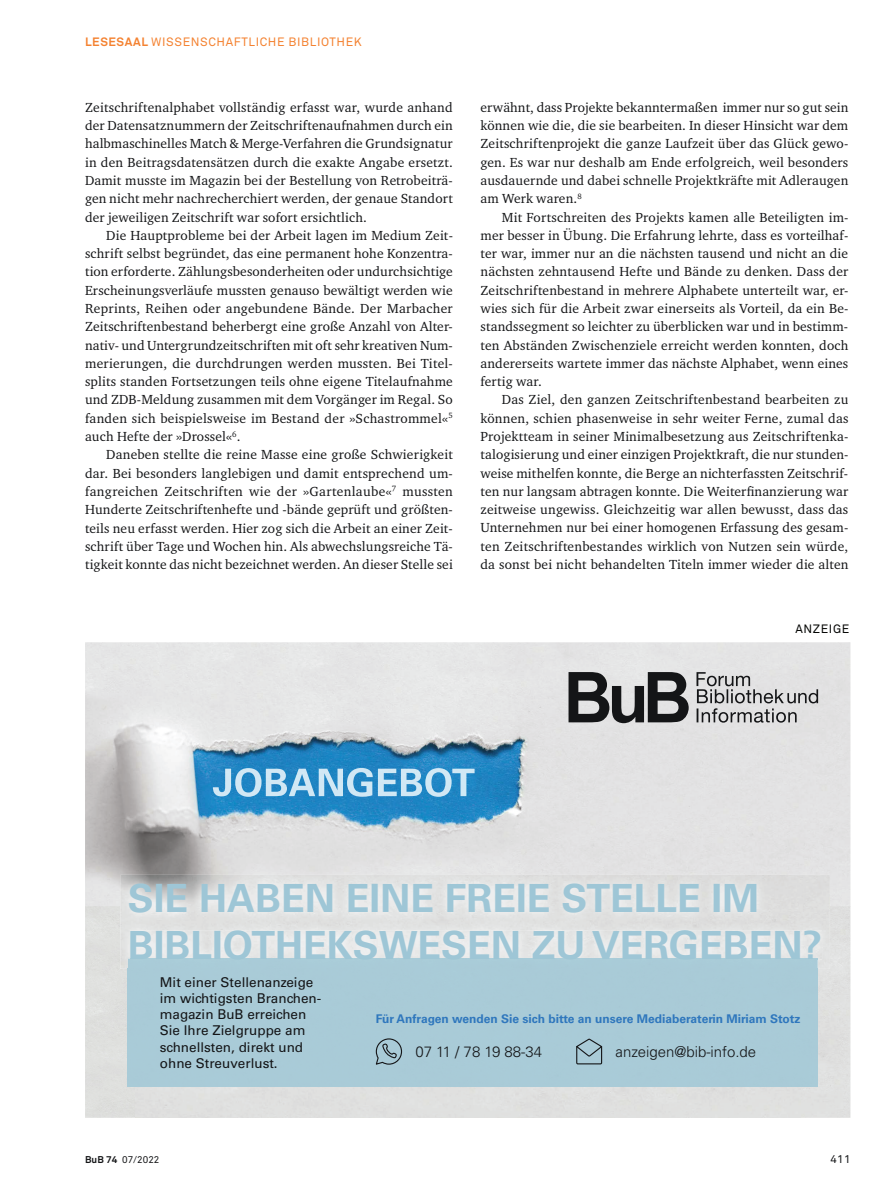
<style>
.page{position:relative;width:893px;height:1191px;background:#fff}
.page>*{position:absolute;margin:0;border:0;box-sizing:border-box;transform-origin:0 0}
.t1{font:700 38.85px/46.5px "Univers LT Std";color:#9ec6d6}
.t2{font:300 15px "Univers LT Std";color:#141517}
.t3{font:13.5px/18.3px "Charter ITC Pro Regular 53";letter-spacing:.01em;color:#141517;text-align:justify}
.t4{font:13.5px/16.2px "Univers LT Std";color:#141517}
.t5{font:700 12px "Univers LT Std";color:#2f77bd}
.t6{font:12px "Akkurat Pro Regular 88";letter-spacing:.05em;color:#f48231}
.t7{font:12px "Akkurat Pro Regular 88";letter-spacing:.05em;color:#040503}
.t8{font:11.25px "Akkurat Pro Regular 88";color:#141517}
.t9{font:9.75px "Akkurat Pro Regular 87";letter-spacing:.01em;color:#141517}
.s1{font-family:"Akkurat Pro Bold 82"}
.s2{font-family:"Akkurat Pro Bold 81"}
</style>
<div class="page">
<img style="left:85px;top:642px;width:765px;height:264px">
<div style="left:85px;top:906px;width:50px;height:211px;background:#dedfdd"></div>
<img style="left:120px;top:875px;width:710px;height:93px">
<div style="left:131px;top:930px;width:691px;height:29px;background:#ebebec"></div>
<div style="left:128px;top:958px;width:690px;height:128px;background:#a9cbd7"></div>
<img style="left:658px;top:958px;width:160px;height:1px">
<img style="left:131px;top:958px;width:527px;height:1px">
<svg style="left:568px;top:672px;width:121px;height:51px;background:#6b6c6d"></svg>
<svg style="left:696px;top:672px;width:122px;height:50px;background:#bababb"></svg>
<img style="left:213px;top:768px;width:262px;height:29px">
<svg style="left:375px;top:1037px;width:28px;height:28px"></svg>
<svg style="left:575px;top:1037px;width:28px;height:28px"></svg>
<p class="t6" style="left:85px;top:37px;width:278px"><span class="s1">LESESAAL</span> WISSENSCHAFTLICHE BIBLIOTHEK</p>
<p class="t3" style="left:85px;top:99px;width:369px">Zeitschriftenalphabet vollständig erfasst war, wurde anhand der Datensatznummern der Zeitschriftenaufnahmen durch ein halbmaschinelles Match &amp; Merge-Verfahren die Grundsignatur in den Beitragsdatensätzen durch die exakte Angabe ersetzt.<br>Damit musste im Magazin bei der Bestellung von Retrobeiträ&shy;gen nicht mehr nachrecherchiert werden, der genaue Standort der jeweiligen Zeitschrift war sofort ersichtlich.</p>
<p class="t3" style="left:85px;top:227px;width:369px;text-indent:21px">Die Hauptprobleme bei der Arbeit lagen im Medium Zeit&shy;schrift selbst begründet, das eine permanent hohe Konzentra&shy;tion erforderte. Zählungsbesonderheiten oder undurchsichtige Erscheinungsverläufe mussten genauso bewältigt werden wie Reprints, Reihen oder angebundene Bände. Der Marbacher Zeitschriftenbestand beherbergt eine große Anzahl von Alter&shy;nativ- und Untergrundzeitschriften mit oft sehr kreativen Num&shy;merierungen, die durchdrungen werden mussten. Bei Titel&shy;splits standen Fortsetzungen teils ohne eigene Titelaufnahme und ZDB-Meldung zusammen mit dem Vorgänger im Regal. So fanden sich beispielsweise im Bestand der »Schastrommel«<sup>5 </sup>auch Hefte der »Drossel«<sup>6</sup>.</p>
<p class="t3" style="left:85px;top:446px;width:369px;text-indent:21px">Daneben stellte die reine Masse eine große Schwierigkeit dar. Bei besonders langlebigen und damit entsprechend um&shy;fangreichen Zeitschriften wie der »Gartenlaube«<sup>7</sup> mussten Hunderte Zeitschriftenhefte und -bände geprüft und größten&shy;teils neu erfasst werden. Hier zog sich die Arbeit an einer Zeit&shy;schrift über Tage und Wochen hin. Als abwechslungsreiche Tä&shy;tigkeit konnte das nicht bezeichnet werden. An dieser Stelle sei</p>
<p class="t3" style="left:480px;top:99px;width:369px">erwähnt, dass Projekte bekanntermaßen immer nur so gut sein können wie die, die sie bearbeiten. In dieser Hinsicht war dem Zeitschriftenprojekt die ganze Laufzeit über das Glück gewo&shy;gen. Es war nur deshalb am Ende erfolgreich, weil besonders ausdauernde und dabei schnelle Projektkräfte mit Adleraugen am Werk waren.<sup>8</sup></p>
<p class="t3" style="left:480px;top:208px;width:370px;text-indent:21px">Mit Fortschreiten des Projekts kamen alle Beteiligten im&shy;mer besser in Übung. Die Erfahrung lehrte, dass es vorteilhaf&shy;ter war, immer nur an die nächsten tausend und nicht an die nächsten zehntausend Hefte und Bände zu denken. Dass der Zeitschriftenbestand in mehrere Alphabete unterteilt war, er&shy;wies sich für die Arbeit zwar einerseits als Vorteil, da ein Be&shy;standssegment so leichter zu überblicken war und in bestimm&shy;ten Abständen Zwischenziele erreicht werden konnten, doch andererseits wartete immer das nächste Alphabet, wenn eines fertig war.</p>
<p class="t3" style="left:480px;top:391px;width:370px;text-indent:21px">Das Ziel, den ganzen Zeitschriftenbestand bearbeiten zu können, schien phasenweise in sehr weiter Ferne, zumal das Projektteam in seiner Minimalbesetzung aus Zeitschriftenka&shy;talogisierung und einer einzigen Projektkraft, die nur stunden&shy;weise mithelfen konnte, die Berge an nichterfassten Zeitschrif&shy;ten nur langsam abtragen konnte. Die Weiterfinanzierung war zeitweise ungewiss. Gleichzeitig war allen bewusst, dass das Unternehmen nur bei einer homogenen Erfassung des gesam&shy;ten Zeitschriftenbestandes wirklich von Nutzen sein würde, da sonst bei nicht behandelten Titeln immer wieder die alten</p>
<p class="t7" style="left:795px;top:624px;width:55px">ANZEIGE</p>
<h1 class="t1" style="left:128px;top:877px;width:696px">SIE HABEN EINE FREIE STELLE IM<br>BIBLIOTHEKSWESEN ZU VERGEBEN?</h1>
<p class="t4" style="left:160px;top:974px;width:163px">Mit einer Stellenanzeige im wichtigsten Branchen&shy;magazin BuB erreichen<br>Sie Ihre Zielgruppe am schnellsten, direkt und ohne Streuverlust.</p>
<p class="t5" style="left:376px;top:1013px;width:426px">Für Anfragen wenden Sie sich bitte an unsere Mediaberaterin Miriam Stotz</p>
<p class="t2" style="left:415px;top:1045px;width:128px">07 11 / 78 19 88-34</p>
<p class="t2" style="left:616px;top:1045px;width:142px">anzeigen@bib-info.de</p>
<p class="t9" style="left:85px;top:1156px;width:76px"><span class="s2">BuB 74</span> 07/2022</p>
<p class="t8" style="left:830px;top:1155px;width:21px">411</p>
</div>
